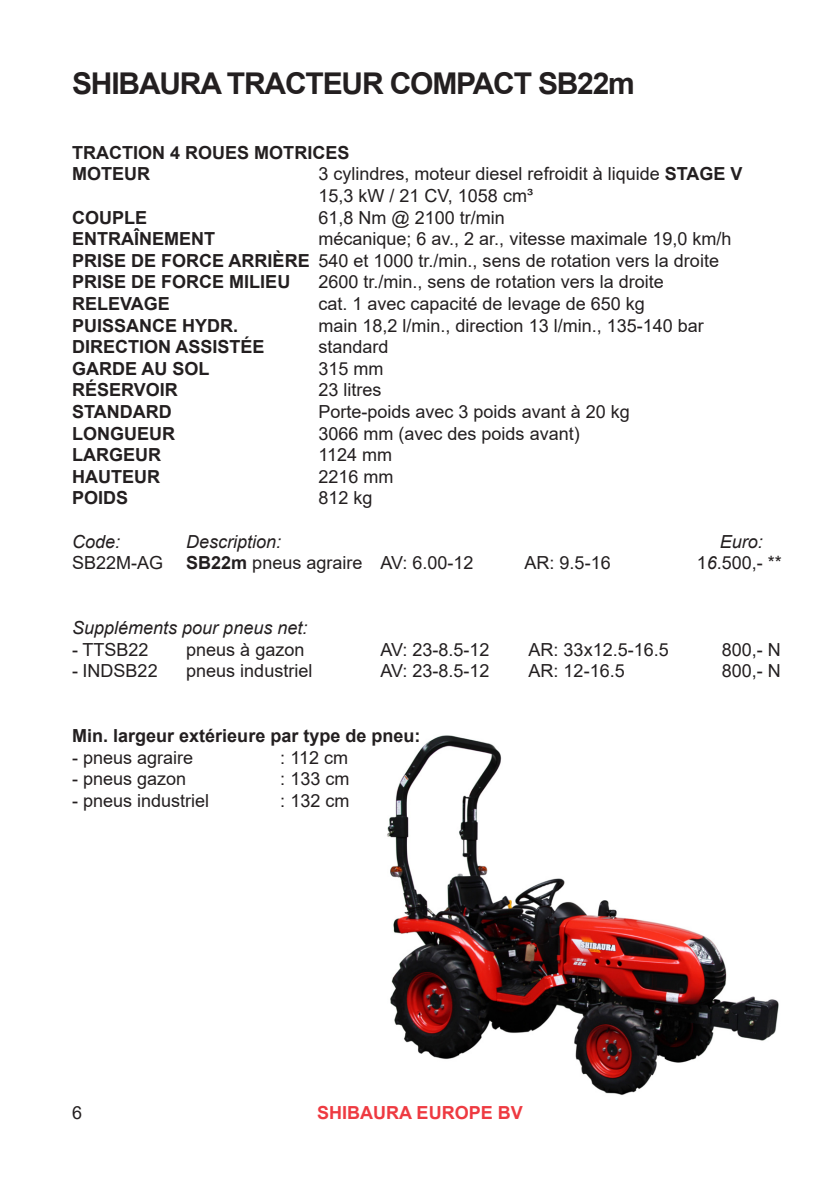
<style>
.page{position:relative;width:840px;height:1191px;background:#fff}
.page>*{position:absolute;margin:0;border:0;box-sizing:border-box;transform-origin:0 0}
.kop1{font:700 30px "Arial";letter-spacing:-.04em;color:#231f20}
.t1{font:18px/21.6px "Arial";color:#231f20}
.t2{font:700 18px/21.6px "Arial";color:#231f20}
.t3{font:italic 18px "Arial";color:#231f20}
.t4{font:700 18px "Arial";color:#ee3a41}
.s1{font-weight:700}
.s2{font-style:italic}
.s3{font-style:inherit}
</style>
<div class="page">
<img style="left:387px;top:735px;width:392px;height:360px">
<p class="kop1" style="left:72px;top:62px;width:564px">SHIBAURA TRACTEUR COMPACT SB22m</p>
<p class="t2" style="left:72px;top:142px;width:279px">TRACTION 4 ROUES MOTRICES<br>MOTEUR</p>
<p class="t1" style="left:318px;top:163px;width:425px">3 cylindres, moteur diesel refroidit à liquide <span class="s1">STAGE V<br></span>15,3 kW / 21 CV, 1058 cm³</p>
<p class="t2" style="left:72px;top:207px;width:77px">COUPLE</p>
<p class="t1" style="left:318px;top:206px;width:188px">61,8 Nm @ 2100 tr/min</p>
<p class="t2" style="left:72px;top:228px;width:144px">ENTRAÎNEMENT</p>
<p class="t1" style="left:318px;top:228px;width:414px">mécanique; 6 av., 2 ar., vitesse maximale 19,0 km/h</p>
<p class="t1" style="left:72px;top:249px;width:648px"><span class="s1">PRISE DE FORCE ARRIÈRE</span> 540 et 1000 tr./min., sens de rotation vers la droite</p>
<p class="t2" style="left:72px;top:271px;width:220px">PRISE DE FORCE MILIEU</p>
<p class="t1" style="left:318px;top:271px;width:347px">2600 tr./min., sens de rotation vers la droite</p>
<p class="t2" style="left:72px;top:293px;width:99px">RELEVAGE</p>
<p class="t1" style="left:318px;top:293px;width:328px">cat. 1 avec capacité de levage de 650 kg</p>
<p class="t2" style="left:72px;top:315px;width:168px">PUISSANCE HYDR.</p>
<p class="t1" style="left:318px;top:314px;width:387px">main 18,2 l/min., direction 13 l/min., 135-140 bar</p>
<p class="t2" style="left:72px;top:336px;width:194px">DIRECTION ASSISTÉE</p>
<p class="t1" style="left:318px;top:336px;width:72px">standard</p>
<p class="t2" style="left:72px;top:358px;width:139px">GARDE AU SOL</p>
<p class="t1" style="left:318px;top:357px;width:67px">315 mm</p>
<p class="t2" style="left:72px;top:379px;width:107px">RÉSERVOIR</p>
<p class="t1" style="left:318px;top:379px;width:65px">23 litres</p>
<p class="t2" style="left:72px;top:401px;width:101px">STANDARD</p>
<p class="t1" style="left:318px;top:401px;width:313px">Porte-poids avec 3 poids avant à 20 kg</p>
<p class="t2" style="left:72px;top:423px;width:104px">LONGUEUR</p>
<p class="t1" style="left:318px;top:422px;width:263px">3066 mm (avec des poids avant)</p>
<p class="t2" style="left:72px;top:444px;width:90px">LARGEUR</p>
<p class="t1" style="left:318px;top:444px;width:75px">1124 mm</p>
<p class="t2" style="left:72px;top:466px;width:89px">HAUTEUR</p>
<p class="t1" style="left:318px;top:465px;width:77px">2216 mm</p>
<p class="t2" style="left:72px;top:487px;width:58px">POIDS</p>
<p class="t1" style="left:318px;top:487px;width:56px">812 kg</p>
<p class="t3" style="left:72px;top:529px;width:50px">Code:</p>
<p class="t3" style="left:186px;top:529px;width:97px">Description:</p>
<p class="t3" style="left:719px;top:529px;width:45px">Euro:</p>
<p class="t1" style="left:72px;top:552px;width:93px">SB22M-AG</p>
<p class="t1" style="left:186px;top:552px;width:289px"><span class="s1">SB22m</span> pneus agraire AV: 6.00-12</p>
<p class="t1" style="left:524px;top:552px;width:88px">AR: 9.5-16</p>
<p class="t1" style="left:696px;top:552px;width:87px">1<span class="s2">6</span>.500,- <span class="s3">**</span></p>
<p class="t3" style="left:72px;top:616px;width:237px">Suppléments pour pneus net:</p>
<p class="t1" style="left:72px;top:638px;width:78px">- TTSB22</p>
<p class="t1" style="left:186px;top:638px;width:120px">pneus à gazon</p>
<p class="t1" style="left:380px;top:638px;width:111px">AV: 23-8.5-12</p>
<p class="t1" style="left:528px;top:638px;width:142px">AR: 33x12.5-16.5</p>
<p class="t1" style="left:721px;top:638px;width:61px">800,- <span class="s3">N</span></p>
<p class="t1" style="left:72px;top:660px;width:87px">- INDSB22</p>
<p class="t1" style="left:186px;top:660px;width:128px">pneus industriel</p>
<p class="t1" style="left:380px;top:660px;width:111px">AV: 23-8.5-12</p>
<p class="t1" style="left:528px;top:660px;width:98px">AR: 12-16.5</p>
<p class="t1" style="left:721px;top:660px;width:61px">800,- <span class="s3">N</span></p>
<p class="t2" style="left:72px;top:725px;width:350px">Min. largeur extérieure par type de pneu:</p>
<p class="t1" style="left:72px;top:746px;width:123px">- pneus agraire</p>
<p class="t1" style="left:280px;top:746px;width:69px">: 112 cm</p>
<p class="t1" style="left:72px;top:768px;width:116px">- pneus gazon</p>
<p class="t1" style="left:280px;top:768px;width:71px">: 133 cm</p>
<p class="t1" style="left:72px;top:789px;width:139px">- pneus industriel</p>
<p class="t1" style="left:280px;top:789px;width:71px">: 132 cm</p>
<p class="t1" style="left:72px;top:1101px;width:12px">6</p>
<p class="t4" style="left:317px;top:1100px;width:207px">SHIBAURA EUROPE BV</p>
</div>
